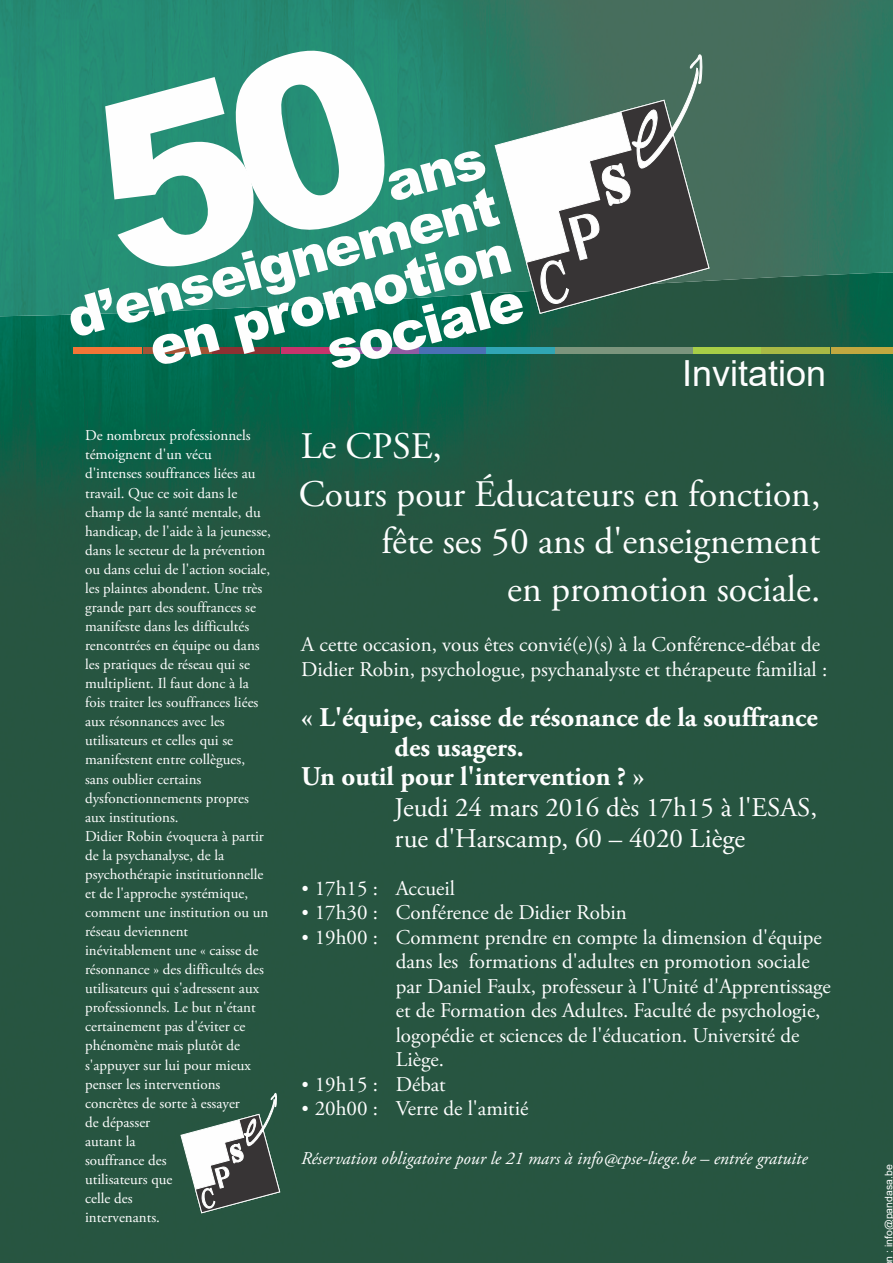
<style>
.page{position:relative;width:893px;height:1263px;background:#fff}
.page>*{position:absolute;margin:0;border:0;box-sizing:border-box;transform-origin:0 0}
.t1{font:900 54px/49.1px "Arial";color:#fefefe;text-align:right}
.t2{font:37.5px "Adobe Garamond Pro";color:#fefefe}
.t3{font:36px "Arial";color:#fefefe}
.t4{font:700 27px "Adobe Garamond Pro";color:#fefefe}
.t5{font:27px/31.5px "Adobe Garamond Pro";color:#fefefe}
.t6{font:21px/24.5px "Adobe Garamond Pro";color:#fefefe}
.t7{font:italic 18px "Adobe Garamond Pro";color:#fefefe}
.t8{font:15px/19px "Adobe Garamond Pro";color:#fefefe}
.t9{font:10.5px "Arial";color:#fefefe}
</style>
<div class="page">
<img style="left:0;top:379px;width:893px;height:884px">
<img style="left:0;top:0;width:893px;height:379px">
<div style="left:281px;top:347px;width:69px;height:6px;background:#c7346c"></div>
<div style="left:624px;top:347px;width:69px;height:6px;background:#7b957d"></div>
<div style="left:831px;top:347px;width:62px;height:6px;background:#c1a840"></div>
<div style="left:417px;top:347px;width:69px;height:6px;background:#4a70b5"></div>
<div style="left:211px;top:347px;width:69px;height:6px;background:#8d3132"></div>
<div style="left:693px;top:347px;width:69px;height:6px;background:#a8ce47"></div>
<div style="left:761px;top:347px;width:69px;height:6px;background:#a9b945"></div>
<div style="left:350px;top:347px;width:69px;height:6px;background:#925ba3"></div>
<div style="left:73px;top:347px;width:69px;height:6px;background:#f37537"></div>
<div style="left:486px;top:347px;width:69px;height:6px;background:#30a6b4"></div>
<div style="left:555px;top:347px;width:69px;height:6px;background:#7c957d"></div>
<div style="left:143px;top:347px;width:69px;height:6px;background:#a45436"></div>
<svg style="left:494px;top:99px;width:31px;height:215px;fill:#258269"></svg>
<svg style="left:525px;top:54px;width:185px;height:260px"></svg>
<svg style="left:180px;top:1085px;width:101px;height:129px"></svg>
<svg style="left:303px;top:885px;width:5px;height:6px"></svg>
<svg style="left:303px;top:910px;width:5px;height:5px"></svg>
<svg style="left:303px;top:934px;width:5px;height:6px"></svg>
<svg style="left:303px;top:1081px;width:5px;height:6px"></svg>
<svg style="left:303px;top:1106px;width:5px;height:5px"></svg>
<div style="left:84px;top:34px;width:317px;height:246px;background:#258e75"></div>
<h1 class="t1" style="left:51px;top:254px;width:445px;rotate:-15deg">ans d’enseignement en promotion sociale</h1>
<h3 class="t3" style="left:682px;top:360px;width:146px">Invitation</h3>
<p class="t8" style="left:85px;top:427px;width:187px">De nombreux professionnels témoignent d'un vécu d'intenses souffrances liées au travail. Que ce soit dans le champ de la santé mentale, du handicap, de l'aide à la jeunesse, dans le secteur de la prévention ou dans celui de l'action sociale, les plaintes abondent. Une très grande part des souffrances se manifeste dans les difficultés rencontrées en équipe ou dans les pratiques de réseau qui se multiplient. Il faut donc à la fois traiter les souffrances liées aux résonnances avec les utilisateurs et celles qui se manifestent entre collègues, sans oublier certains dysfonctionnements propres aux institutions.<br>Didier Robin évoquera à partir de la psychanalyse, de la psychothérapie institutionnelle et de l'approche systémique, comment une institution ou un réseau deviennent inévitablement une « caisse de résonnance » des difficultés des utilisateurs qui s'adressent aux professionnels. Le but n'étant certainement pas d'éviter ce phénomène mais plutôt de s'appuyer sur lui pour mieux penser les interventions concrètes de sorte à essayer<br>de dépasser<br>autant la<br>souffrance des<br>utilisateurs que<br>celle des<br>intervenants.</p>
<h2 class="t2" style="left:301px;top:431px;width:143px">Le CPSE,</h2>
<h2 class="t2" style="left:299px;top:478px;width:523px">Cours pour Éducateurs en fonction,</h2>
<h2 class="t2" style="left:381px;top:526px;width:440px">fête ses 50 ans d'enseignement</h2>
<h2 class="t2" style="left:507px;top:574px;width:315px">en promotion sociale.</h2>
<h3 class="t6" style="left:301px;top:634px;width:527px">A cette occasion, vous êtes convié(e)(s) à la Conférence-débat de<br>Didier Robin, psychologue, psychanalyste et thérapeute familial :</h3>
<h3 class="t4" style="left:301px;top:706px;width:518px">« L'équipe, caisse de résonance de la souffrance</h3>
<h3 class="t4" style="left:395px;top:736px;width:131px">des usagers.</h3>
<h3 class="t4" style="left:301px;top:766px;width:345px">Un outil pour l'intervention ? »</h3>
<h3 class="t5" style="left:395px;top:794px;width:424px">Jeudi 24 mars 2016 dès 17h15 à l'ESAS, rue d'Harscamp, 60 – 4020 Liège</h3>
<h3 class="t6" style="left:315px;top:878px;width:142px">17h15 : Accueil</h3>
<h3 class="t6" style="left:315px;top:902px;width:314px">17h30 : Conférence de Didier Robin</h3>
<h3 class="t6" style="left:315px;top:927px;width:509px">19h00 : Comment prendre en compte la dimension d'équipe</h3>
<h3 class="t6" style="left:396px;top:951px;width:416px">dans les formations d'adultes en promotion sociale</h3>
<h3 class="t6" style="left:396px;top:976px;width:437px">par Daniel Faulx, professeur à l'Unité d'Apprentissage</h3>
<h3 class="t6" style="left:396px;top:1000px;width:426px">et de Formation des Adultes. Faculté de psychologie,</h3>
<h3 class="t6" style="left:396px;top:1025px;width:405px">logopédie et sciences de l'éducation. Université de</h3>
<h3 class="t6" style="left:396px;top:1049px;width:50px">Liège.</h3>
<h3 class="t6" style="left:315px;top:1074px;width:133px">19h15 : Débat</h3>
<h3 class="t6" style="left:315px;top:1098px;width:215px">20h00 : Verre de l'amitié</h3>
<p class="t7" style="left:301px;top:1151px;width:508px">Réservation obligatoire pour le 21 mars à info@cpse-liege.be – entrée gratuite</p>
<p class="t9" style="left:885px;top:1261px;width:99px;rotate:-90deg">n : info@pandasa.be</p>
</div>
